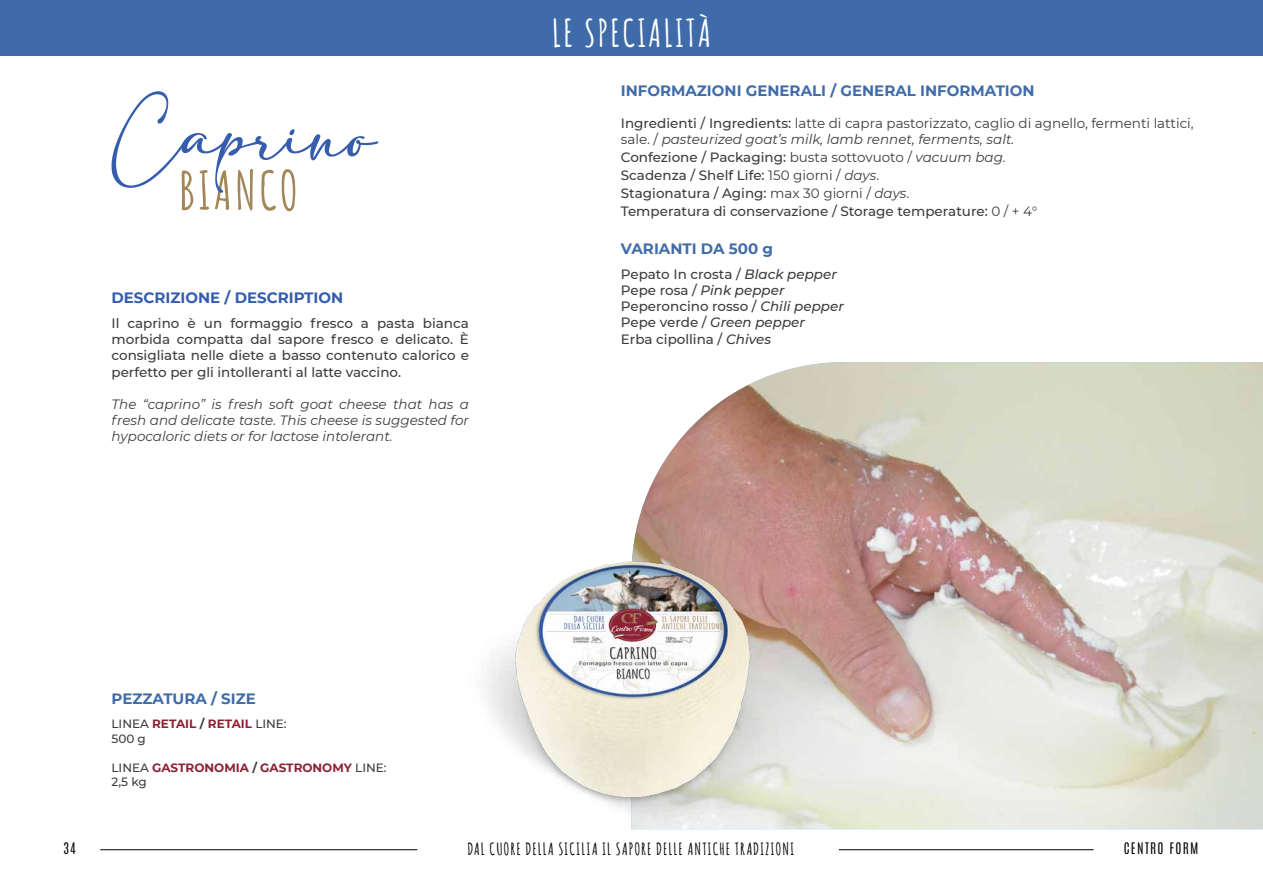
<style>
.page{position:relative;width:1263px;height:893px;background:#fff}
.page>*{position:absolute;margin:0;border:0;box-sizing:border-box;transform-origin:0 0}
.t1{font:52.5px "adelia";color:#355cad}
.t2{font:700 52.5px "Amatic SC";letter-spacing:.05em;color:#a48759}
.t3{font:700 37.5px "Amatic SC";letter-spacing:.05em;color:#fff}
.t4{font:700 16.5px "Amatic";letter-spacing:.1em;color:#000}
.t5{font:700 15px "Montserrat";color:#3f6ba9}
.t6{font:700 15px "Montserrat";color:#355cad}
.t7{font:500 13.5px/16.2px "Montserrat";color:#3c3c3b}
.t8{font:13.5px/16.2px "Montserrat";color:#3c3c3b}
.t9{font:italic 13.5px/16.2px "Montserrat";color:#3c3c3b;text-align:justify}
.t10{font:13.5px "Antonio";letter-spacing:.095em;color:#000}
.t11{font:700 12px/14.4px "Montserrat";color:#8d2235}
.t12{font:500 12px/14.4px "Montserrat";color:#3c3c3b}
.s1{font-weight:500}
.s2{font-style:italic}
.s3{font-weight:400}
.s4{font-weight:400;font-style:italic}
.s5{font-weight:700;color:#8d2235}
.s6{font-weight:700}
.s7{font-weight:500;color:#3c3c3b}
.s8{color:#3c3c3b}
</style>
<div class="page">
<hr style="left:839px;top:849px;width:254px;height:1px;background:#000">
<hr style="left:100px;top:849px;width:317px;height:1px;background:#000">
<img style="left:640px;top:362px;width:623px;height:467px">
<div style="left:0;top:0;width:1263px;height:55px;background:#3f6ba9"></div>
<img style="left:483px;top:515px;width:394px;height:315px">
<h1 class="t1" style="left:111px;top:109px;width:265px">Caprino</h1>
<h1 class="t2" style="left:179px;top:150px;width:121px">BIANCO</h1>
<p class="t6" style="left:112px;top:287px;width:233px">DESCRIZIONE / DESCRIPTION</p>
<p class="t7" style="left:112px;top:314px;width:359px;text-align:justify">Il caprino è un formaggio fresco a pasta bianca morbida compatta dal sapore fresco e delicato. È consigliata nelle diete a basso contenuto calorico e perfetto per gli intolleranti al latte vaccino.</p>
<p class="t9" style="left:112px;top:396px;width:359px">The “caprino” is fresh soft goat cheese that has a fresh and delicate taste. This cheese is suggested for hypocaloric diets or for lactose intolerant.</p>
<h2 class="t3" style="left:552px;top:4px;width:161px">LE SPECIALITÀ</h2>
<p class="t5" style="left:621px;top:80px;width:415px">INFORMAZIONI GENERALI / GENERAL INFORMATION</p>
<p class="t8" style="left:621px;top:115px;width:574px"><span class="s1">Ingredienti / Ingredients:</span> latte di capra pastorizzato, caglio di agnello, fermenti lattici, sale. / <span class="s2">pasteurized goat’s milk, lamb rennet, ferments, salt.</span></p>
<p class="t7" style="left:621px;top:148px;width:418px;line-height:18px">Confezione / Packaging: <span class="s3">busta sottovuoto /</span> <span class="s4">vacuum bag.<br></span>Scadenza / Shelf Life: <span class="s3">150 giorni /</span> <span class="s4">days</span><span class="s3">.<br></span>Stagionatura / Aging: <span class="s3">max 30 giorni /</span> <span class="s4">days</span><span class="s3">.<br></span>Temperatura di conservazione / Storage temperature: <span class="s3">0 / + 4°</span></p>
<p class="t5" style="left:621px;top:237px;width:154px">VARIANTI DA 500 g</p>
<p class="t7" style="left:621px;top:265px;width:225px">Pepato In crosta / <span class="s2">Black pepper<br></span>Pepe rosa / <span class="s2">Pink pepper<br></span>Peperoncino rosso / <span class="s2">Chili pepper<br></span>Pepe verde / <span class="s2">Green pepper<br></span>Erba cipollina / <span class="s2">Chives</span></p>
<p class="t5" style="left:112px;top:688px;width:146px">PEZZATURA / SIZE</p>
<p class="t12" style="left:112px;top:716px;width:177px">LINEA <span class="s5">RETAIL</span> <span class="s6">/</span> <span class="s5">RETAIL</span> LINE:<br>500 g</p>
<p class="t11" style="left:112px;top:759px;width:276px"><span class="s7">LINEA</span> GASTRONOMIA <span class="s8">/</span> GASTRONOMY <span class="s7">LINE:<br>2,5 kg</span></p>
<p class="t10" style="left:63px;top:839px;width:14px">34</p>
<p class="t4" style="left:468px;top:838px;width:327px">DAL CUORE DELLA SICILIA IL SAPORE DELLE ANTICHE TRADIZIONI</p>
<p class="t10" style="left:1124px;top:839px;width:76px">CENTRO FORM</p>
</div>
